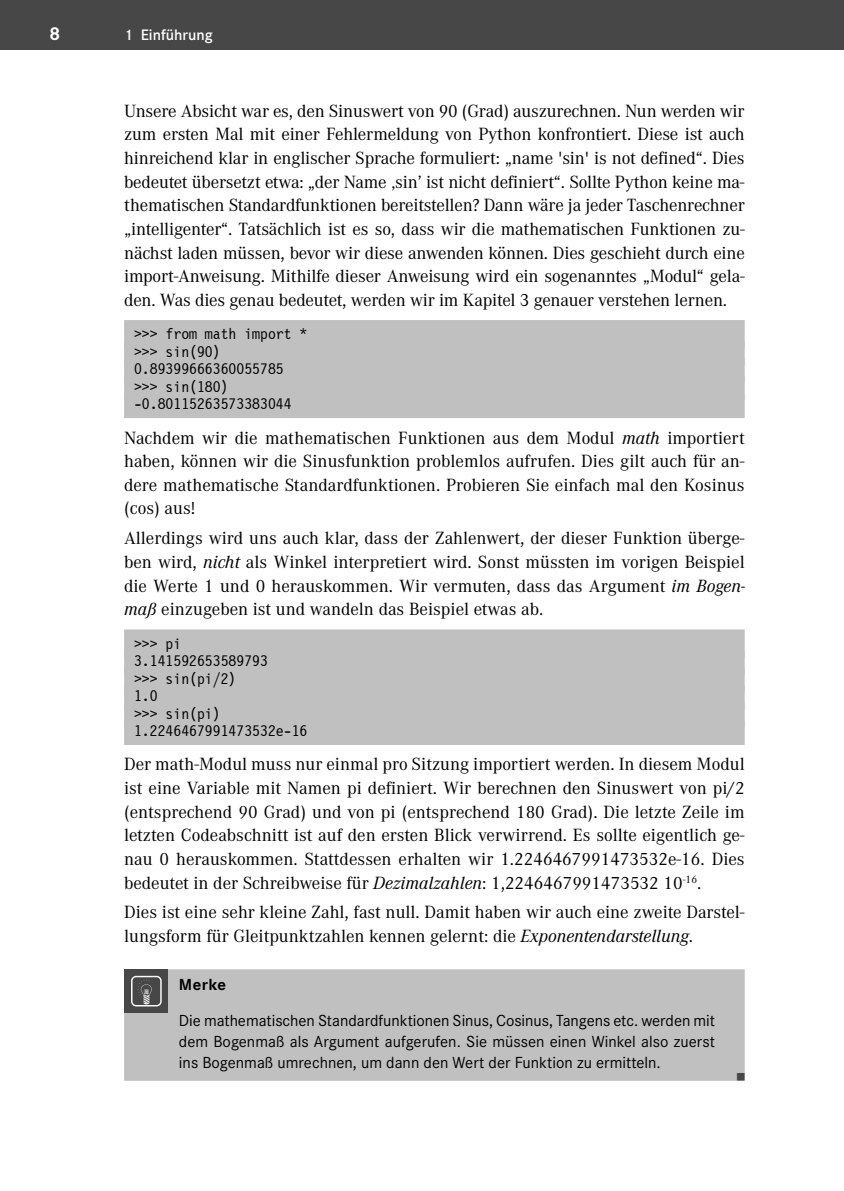
<style>
.page{position:relative;width:844px;height:1191px;background:#fff}
.page>*{position:absolute;margin:0;border:0;box-sizing:border-box;transform-origin:0 0}
.t1{font:700 19.25px "Corporate S Pro";color:#fff}
.t2{font:18.38px/23.6px "Corporate A Pro";color:#000;text-align:justify}
.t3{font:16.62px/21px "Corporate S Pro";color:#000;text-align:justify}
.t4{font:700 16.62px "Corporate S Pro";letter-spacing:.025em;color:#000}
.t5{font:15.75px/17.5px "Letter Gothic 12 Pitch BT";color:#000}
.t6{font:600 15.75px "Corporate S Pro";color:#fff}
.s1{font-style:italic}
</style>
<div class="page">
<div style="left:0;top:0;width:843px;height:50px;background:#474747"></div>
<div style="left:124px;top:320px;width:620px;height:28px;background:#c0c0c0"></div>
<div style="left:124px;top:341px;width:620px;height:24px;background:#c0c0c0"></div>
<div style="left:124px;top:358px;width:620px;height:25px;background:#c0c0c0"></div>
<div style="left:124px;top:376px;width:620px;height:24px;background:#c0c0c0"></div>
<div style="left:124px;top:393px;width:620px;height:25px;background:#c0c0c0"></div>
<div style="left:124px;top:629px;width:620px;height:28px;background:#c0c0c0"></div>
<div style="left:124px;top:650px;width:620px;height:25px;background:#c0c0c0"></div>
<div style="left:124px;top:668px;width:620px;height:24px;background:#c0c0c0"></div>
<div style="left:124px;top:685px;width:620px;height:25px;background:#c0c0c0"></div>
<div style="left:124px;top:703px;width:620px;height:24px;background:#c0c0c0"></div>
<div style="left:124px;top:720px;width:620px;height:25px;background:#c0c0c0"></div>
<div style="left:124px;top:969px;width:620px;height:111px;background:#c0c0c0"></div>
<div style="left:124px;top:969px;width:44px;height:44px;background:#474747"></div>
<svg style="left:131px;top:975px;width:31px;height:31px"></svg>
<svg style="left:737px;top:1073px;width:7px;height:7px"></svg>
<p class="t1" style="left:50px;top:26px;width:12px">8</p>
<p class="t6" style="left:124px;top:28px;width:90px">1 Einführung</p>
<p class="t2" style="left:124px;top:100px;width:622px">Unsere Absicht war es, den Sinuswert von 90 (Grad) auszurechnen. Nun werden wir zum ersten Mal mit einer Fehlermeldung von Python konfrontiert. Diese ist auch hinreichend klar in englischer Sprache formuliert: „name 'sin' is not defined“. Dies bedeutet übersetzt etwa: „der Name ‚sin’ ist nicht definiert“. Sollte Python keine ma&shy;thematischen Standardfunktionen bereitstellen? Dann wäre ja jeder Taschenrechner „intelligenter“. Tatsächlich ist es so, dass wir die mathematischen Funktionen zu&shy;nächst laden müssen, bevor wir diese anwenden können. Dies geschieht durch eine import-Anweisung. Mithilfe dieser Anweisung wird ein sogenanntes „Modul“ gela&shy;den. Was dies genau bedeutet, werden wir im Kapitel 3 genauer verstehen lernen.</p>
<p class="t5" style="left:134px;top:326px;width:175px">&gt;&gt;&gt; from math import * &gt;&gt;&gt; sin(90)<br>0.89399666360055785 &gt;&gt;&gt; sin(180) -0.80115263573383044</p>
<p class="t2" style="left:124px;top:427px;width:622px">Nachdem wir die mathematischen Funktionen aus dem Modul <span class="s1">math</span> importiert haben, können wir die Sinusfunktion problemlos aufrufen. Dies gilt auch für an&shy;dere mathematische Standardfunktionen. Probieren Sie einfach mal den Kosinus (cos) aus!</p>
<p class="t2" style="left:124px;top:528px;width:622px">Allerdings wird uns auch klar, dass der Zahlenwert, der dieser Funktion überge&shy;ben wird, <span class="s1">nicht</span> als Winkel interpretiert wird. Sonst müssten im vorigen Beispiel die Werte 1 und 0 herauskommen. Wir vermuten, dass das Argument <span class="s1">im Bogen&shy;maß</span> einzugeben ist und wandeln das Beispiel etwas ab.</p>
<p class="t5" style="left:134px;top:635px;width:175px">&gt;&gt;&gt; pi<br>3.141592653589793<br>&gt;&gt;&gt; sin(pi/2)<br>1.0<br>&gt;&gt;&gt; sin(pi)<br>1.2246467991473532e-16</p>
<p class="t2" style="left:124px;top:754px;width:622px">Der math-Modul muss nur einmal pro Sitzung importiert werden. In diesem Modul ist eine Variable mit Namen pi definiert. Wir berechnen den Sinuswert von pi/2 (entsprechend 90 Grad) und von pi (entsprechend 180 Grad). Die letzte Zeile im letzten Codeabschnitt ist auf den ersten Blick verwirrend. Es sollte eigentlich ge&shy;nau 0 herauskommen. Stattdessen erhalten wir 1.2246467991473532e-16. Dies bedeutet in der Schreibweise für <span class="s1">Dezimalzahlen</span>: 1,2246467991473532 10<sup>-16</sup>.</p>
<p class="t2" style="left:124px;top:902px;width:622px">Dies ist eine sehr kleine Zahl, fast null. Damit haben wir auch eine zweite Darstel&shy;lungsform für Gleitpunktzahlen kennen gelernt: die <span class="s1">Exponentendarstellung</span>.</p>
<p class="t4" style="left:179px;top:978px;width:49px">Merke</p>
<p class="t3" style="left:179px;top:1011px;width:537px">Die mathematischen Standardfunktionen Sinus, Cosinus, Tangens etc. werden mit dem Bogenmaß als Argument aufgerufen. Sie müssen einen Winkel also zuerst ins Bogenmaß umrechnen, um dann den Wert der Funktion zu ermitteln.</p>
</div>
